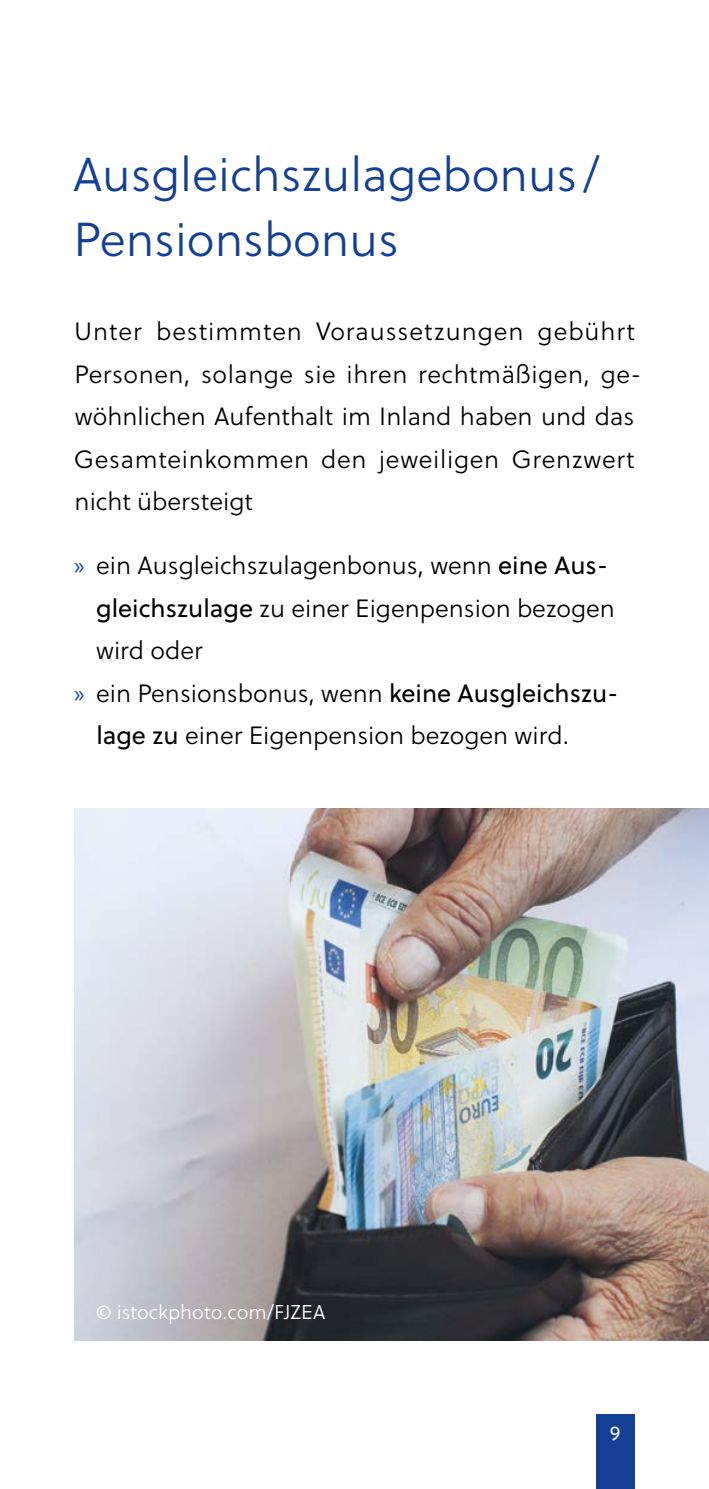
<style>
.page{position:relative;width:709px;height:1489px;background:#fff}
.page>*{position:absolute;margin:0;border:0;box-sizing:border-box;transform-origin:0 0}
.Überschriften_H1_-_Überschrift_1{font:300 47.5px/65px "Soleil";color:#134094}
.Texte_P_-_Fließtext{font:300 25px/42.5px "Soleil";letter-spacing:.02em;color:#000}
.Texte_P_-_Fließtext-2{font:300 25px/42.5px "Soleil";color:#000}
.t1{font:300 20px "Soleil";color:#fff}
.t2{font:20px "Soleil";color:#ededf8}
.s1{font-family:"Myriad Pro";font-weight:400;color:#134094}
.s2{font-weight:400}
</style>
<div class="page">
<div style="left:595px;top:1414px;width:39px;height:74px;background:#134094"></div>
<img style="left:74px;top:808px;width:635px;height:531px">
<h1 class="Überschriften_H1_-_Überschrift_1" style="left:73px;top:144px;width:528px">Ausgleichszulagebonus /<br>Pensionsbonus</h1>
<p class="Texte_P_-_Fließtext" style="left:74px;top:311px;width:569px">Unter bestimmten Voraussetzungen gebührt Personen, solange sie ihren rechtmäßigen, ge&shy;wöhnlichen Aufenthalt im Inland haben und das Gesamteinkommen den jeweiligen Grenzwert nicht übersteigt</p>
<p class="Texte_P_-_Fließtext-2" style="left:96px;top:545px;width:520px;text-indent:-22px"><span class="s1">»</span> ein Ausgleichszulagenbonus, wenn <span class="s2">eine Aus&shy;gleichszulage</span> zu einer Eigenpension bezogen wird oder</p>
<p class="Texte_P_-_Fließtext-2" style="left:96px;top:672px;width:524px;text-indent:-22px"><span class="s1">»</span> ein Pensionsbonus, wenn <span class="s2">keine Ausgleichszu&shy;lage zu</span> einer Eigenpension bezogen wird.</p>
<p class="t1" style="left:96px;top:1299px;width:231px">© istockphoto.com/FJZEA</p>
<p class="t2" style="left:609px;top:1420px;width:12px">9</p>
</div>
